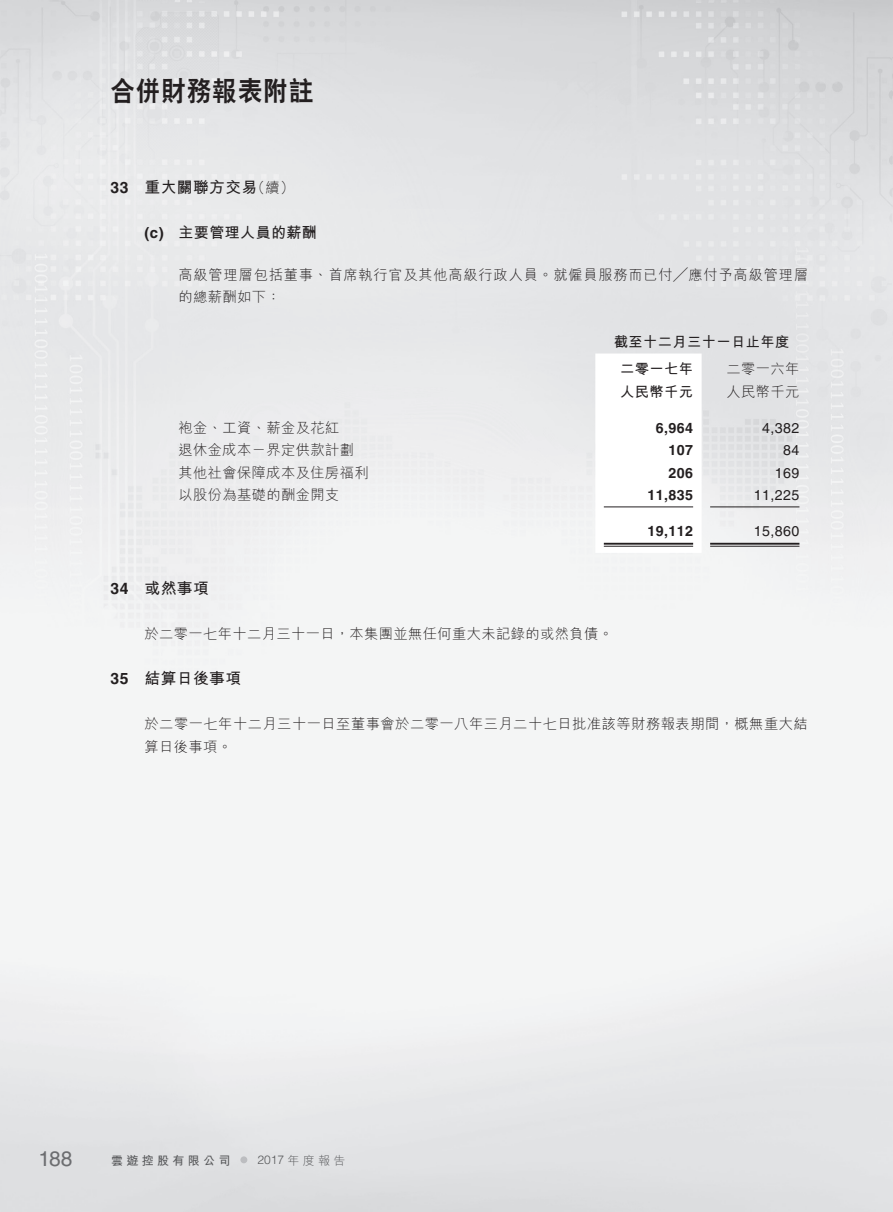
<style>
.page{position:relative;width:893px;height:1212px;background:#fff}
.page>*{position:absolute;margin:0;border:0;box-sizing:border-box;transform-origin:0 0}
.t1{font:27px "C Hei 2 HK Xbold E Ten B5 H";letter-spacing:.05em;color:#231f20;scale:.9 1}
.t2{font:21px "Helvetica LT Std";color:#6c6d70}
.t3{font:15.75px "M Hei HK Bold E Ten B5 H";letter-spacing:.03em;color:#231f20}
.t4{font:15px "M Hei HK Bold E Ten B5 H";letter-spacing:.03em;color:#231f20}
.t5{font:14.25px/22.5px "M Hei HK Light E Ten B5 H";letter-spacing:.03em;color:#231f20}
.t6{font:14.25px/22.5px "M Hei HK Light E Ten B5 H";letter-spacing:.055em;color:#231f20}
.t7{font:700 14.25px "Helvetica LT Std";letter-spacing:.03em;color:#231f20}
.t8{font:14.25px/27px "M Hei HK Bold E Ten B5 H";letter-spacing:.03em;color:#231f20}
.t9{font:14.25px "Helvetica LT Std";letter-spacing:.03em;color:#231f20}
.t10{font:12px "M Hei HK Bold E Ten B5 H";letter-spacing:.28em;color:#57585a}
.t11{font:300 12px "Helvetica LT Std";color:#57585a}
.s1{font-family:"Helvetica LT Std";font-weight:700}
.s2{font-family:"M Hei HK Light E Ten B5 H";font-size:14.25px}
.s3{font-family:"M Hei HK Light E Ten B5 H";font-weight:400}
</style>
<div class="page">
<div style="left:240px;top:1156px;width:7px;height:7px;background:#bcbdc0;border-radius:50%"></div>
<svg style="left:595px;top:354px;width:107px;height:199px"></svg>
<hr style="left:604px;top:507px;width:89px;height:1px;background:#231f20">
<hr style="left:710px;top:507px;width:89px;height:1px;background:#231f20">
<hr style="left:604px;top:543px;width:89px;height:2px;background:#231f20">
<hr style="left:604px;top:546px;width:89px;height:1px;background:#231f20">
<hr style="left:710px;top:543px;width:89px;height:2px;background:#231f20">
<hr style="left:710px;top:546px;width:89px;height:1px;background:#231f20">
<h1 class="t1" style="left:110px;top:80px;width:227px">合併財務報表附註</h1>
<p class="t3" style="left:110px;top:181px;width:185px"><span class="s1">33</span> 重大關聯方交易<span class="s2">（續）</span></p>
<p class="t4" style="left:145px;top:226px;width:174px"><span class="s1">(c)</span> 主要管理人員的薪酬</p>
<p class="t6" style="left:179px;top:265px;width:631px">高級管理層包括董事、首席執行官及其他高級行政人員。就僱員服務而已付╱應付予高級管理層的總薪酬如下：</p>
<p class="t8" style="left:620px;top:330px;width:171px;text-indent:-6px">截至十二月三十一日止年度二零一七年</p>
<p class="t5" style="left:726px;top:360px;width:74px">二零一六年</p>
<p class="t8" style="left:620px;top:380px;width:74px">人民幣千元</p>
<p class="t5" style="left:726px;top:382px;width:74px">人民幣千元</p>
<p class="t5" style="left:179px;top:418px;width:162px">袍金、工資、薪金及花紅</p>
<p class="t7" style="left:656px;top:419px;width:39px">6,964</p>
<p class="t9" style="left:762px;top:423px;width:39px">4,382</p>
<p class="t5" style="left:179px;top:441px;width:177px">退休金成本－界定供款計劃</p>
<p class="t7" style="left:668px;top:442px;width:26px">107</p>
<p class="t9" style="left:783px;top:445px;width:18px">84</p>
<p class="t5" style="left:179px;top:463px;width:192px">其他社會保障成本及住房福利</p>
<p class="t7" style="left:668px;top:464px;width:26px">206</p>
<p class="t9" style="left:775px;top:468px;width:26px">169</p>
<p class="t5" style="left:179px;top:486px;width:162px">以股份為基礎的酬金開支</p>
<p class="t7" style="left:647px;top:487px;width:47px">11,835</p>
<p class="t9" style="left:754px;top:490px;width:47px">11,225</p>
<p class="t7" style="left:647px;top:523px;width:47px">19,112</p>
<p class="t9" style="left:754px;top:526px;width:47px">15,860</p>
<p class="t3" style="left:110px;top:582px;width:100px"><span class="s1">34</span> 或然事項</p>
<p class="t5" style="left:145px;top:625px;width:470px">於二零一七年十二月三十一日，本集團並無任何重大未記錄的或然負債。</p>
<p class="t3" style="left:110px;top:672px;width:132px"><span class="s1">35</span> 結算日後事項</p>
<p class="t5" style="left:145px;top:715px;width:665px">於二零一七年十二月三十一日至董事會於二零一八年三月二十七日批准該等財務報表期間，概無重大結算日後事項。</p>
<h2 class="t2" style="left:38px;top:1151px;width:36px">188</h2>
<p class="t10" style="left:111px;top:1156px;width:121px">雲 遊控股有限公司</p>
<p class="t11" style="left:257px;top:1153px;width:90px">2017<span class="s3">年度報告</span></p>
</div>
